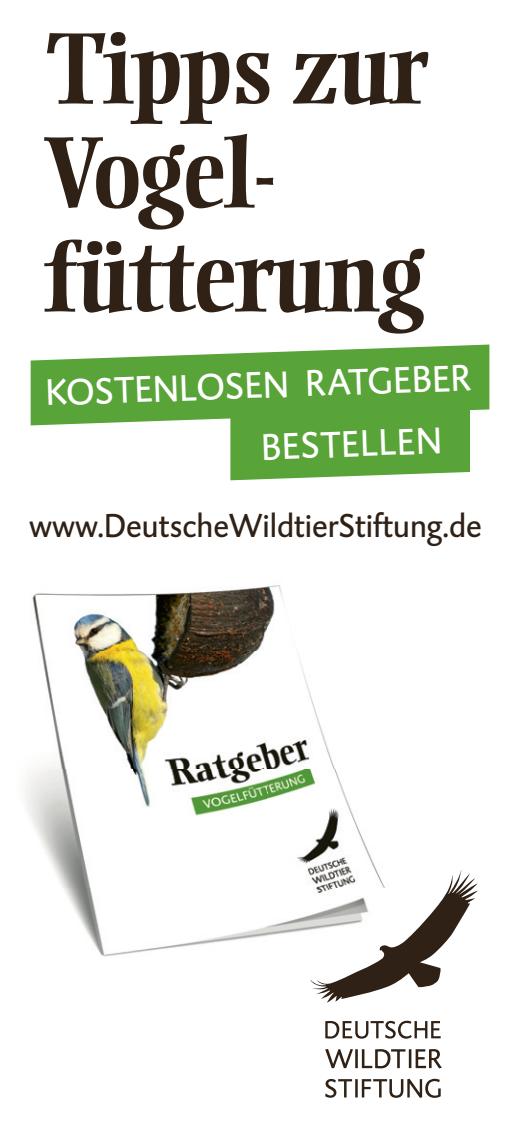
<style>
.page{position:relative;width:511px;height:1134px;background:#fff}
.page>*{position:absolute;margin:0;border:0;box-sizing:border-box;transform-origin:0 0}
.t1{font:700 100px/104px "Ellington";letter-spacing:-.02em;color:#2f2116}
.t2{font:38px/62px "DTL Caspari TOT";color:#fff}
.t3{font:34px "DTL Caspari TOT";color:#2f2116}
</style>
<div class="page">
<img style="left:26px;top:585px;width:351px;height:372px">
<svg style="left:310px;top:870px;width:168px;height:228px"></svg>
<svg style="left:31px;top:344px;width:458px;height:81px;background:#71b155"></svg>
<div style="left:230px;top:407px;width:239px;height:73px;background:#59a438"></div>
<h1 class="t1" style="left:42px;top:18px;width:387px">Tipps zur<br>Vogel&shy;fütterung</h1>
<p class="t2" style="left:258px;top:354px;width:213px;text-indent:-213px;rotate:-2deg">KOSTENLOSEN RATGEBER<br>BESTELLEN</p>
<p class="t3" style="left:29px;top:504px;width:454px">www.DeutscheWildtierStiftung.de</p>
</div>
